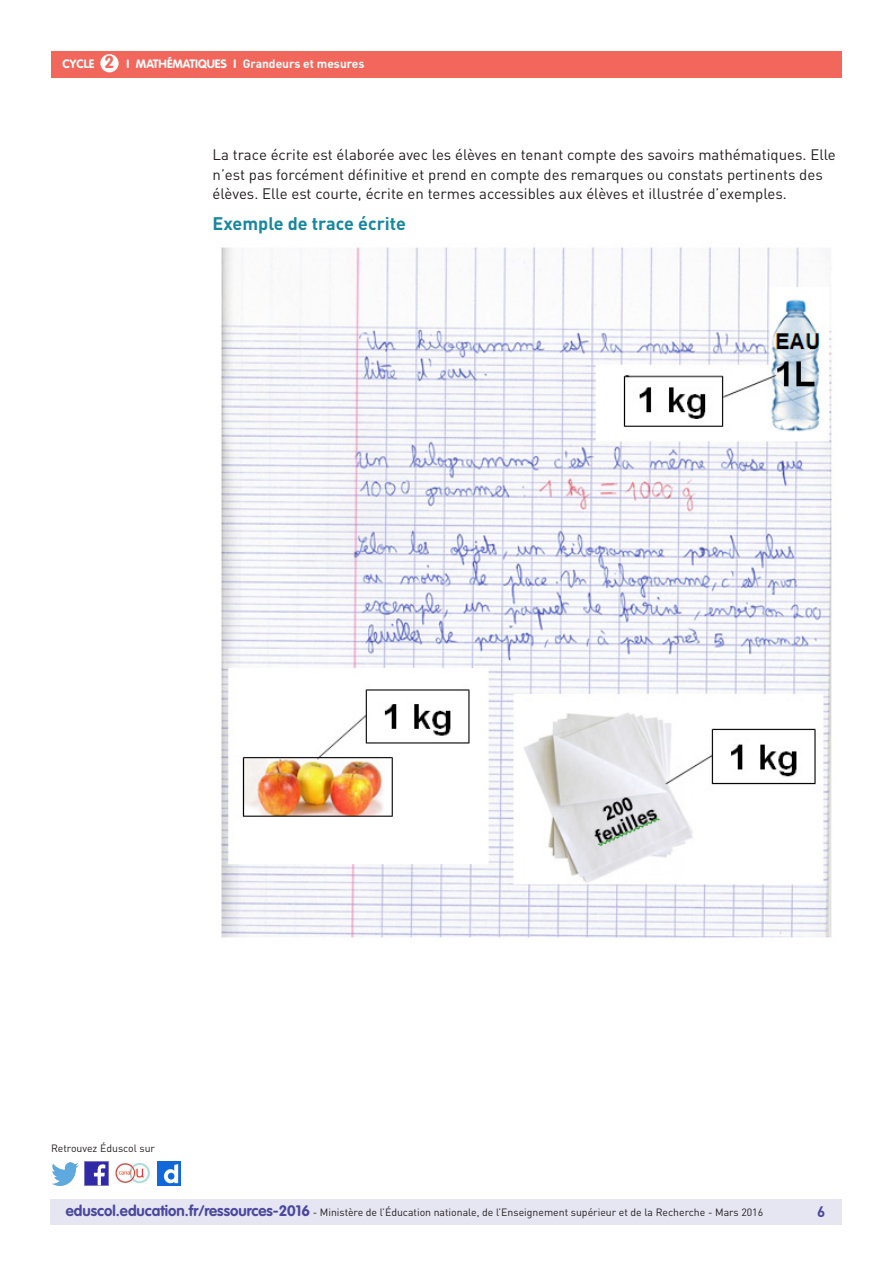
<style>
.page{position:relative;width:893px;height:1263px;background:#fff}
.page>*{position:absolute;margin:0;border:0;box-sizing:border-box;transform-origin:0 0}
._04_Titre_de_niveau{font:700 18px "DIN Pro";color:#16879f}
.t1{font:700 17.25px "VAG Rounded Std";color:#f2675c}
._06_Texte_courant{font:15px/19.5px "DIN Pro";color:#231f20}
.t2{font:700 15px "DIN Pro";color:#4a489e}
.t3{font:700 12px "VAG Rounded Std";color:#fff}
.t4{font:700 12px "DIN Pro";color:#fff}
.t5{font:10.5px "DIN Pro";color:#231f20}
.s1{font-family:"VAG Rounded Std";font-weight:700;font-size:15px;color:#4a489e}
</style>
<div class="page">
<div style="left:50px;top:1199px;width:791px;height:26px;background:#e6e5f2"></div>
<div style="left:51px;top:51px;width:791px;height:27px;background:#f2675c"></div>
<div style="left:100px;top:54px;width:19px;height:18px;background:#fff;border-radius:50%"></div>
<img style="left:85px;top:1162px;width:23px;height:23px">
<img style="left:51px;top:1163px;width:28px;height:22px">
<img style="left:158px;top:1162px;width:22px;height:23px">
<img style="left:115px;top:1163px;width:35px;height:21px">
<img style="left:221px;top:247px;width:611px;height:691px">
<p class="t1" style="left:105px;top:52px;width:11px">2</p>
<p class="t4" style="left:243px;top:56px;width:123px">Grandeurs et mesures</p>
<p class="t3" style="left:63px;top:57px;width:33px">CYCLE</p>
<p class="t3" style="left:127px;top:57px;width:111px">I MATHÉMATIQUES I</p>
<p class="_06_Texte_courant" style="left:213px;top:145px;width:625px">La trace écrite est élaborée avec les élèves en tenant compte des savoirs mathématiques. Elle n’est pas forcément définitive et prend en compte des remarques ou constats pertinents des élèves. Elle est courte, écrite en termes accessibles aux élèves et illustrée d’exemples.</p>
<p class="_04_Titre_de_niveau" style="left:213px;top:211px;width:195px">Exemple de trace écrite</p>
<p class="t5" style="left:51px;top:1141px;width:106px">Retrouvez Éduscol sur</p>
<p class="t5" style="left:66px;top:1205px;width:699px"><span class="s1">eduscol.education.fr/ressources-2016</span> - Ministère de l’Éducation nationale, de l’Enseignement supérieur et de la Recherche - Mars 2016</p>
<p class="t2" style="left:817px;top:1201px;width:10px">6</p>
</div>
